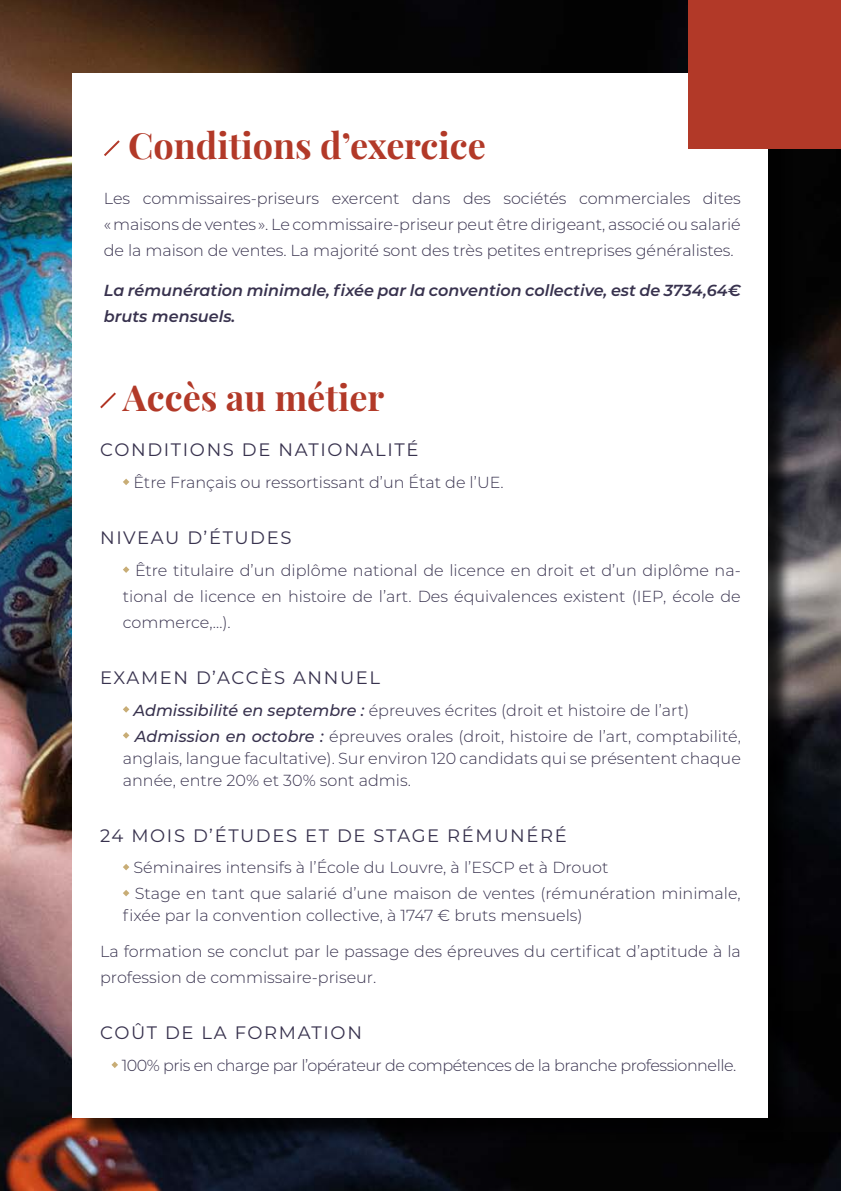
<style>
.page{position:relative;width:841px;height:1191px;background:#fff}
.page>*{position:absolute;margin:0;border:0;box-sizing:border-box;transform-origin:0 0}
.t1{font:700 36px "Playfair Display";color:#b23928}
.t2{font:18px "Montserrat";letter-spacing:.09em;color:#38324e}
.t3{font:300 16px/26px "Montserrat";color:#38324e}
.t4{font:italic 600 16px/26px "Montserrat";color:#38324e}
.t5{font:300 16px "Montserrat";letter-spacing:-.03em;color:#38324e}
.s1{font-weight:500;font-style:italic}
</style>
<div class="page">
<img style="left:0;top:0;width:841px;height:1191px">
<div style="left:75px;top:76px;width:718px;height:1066px;background:#000;opacity:.75"></div>
<div style="left:72px;top:73px;width:696px;height:1045px;background:#fff"></div>
<svg style="left:100px;top:392px;width:16px;height:17px"></svg>
<svg style="left:123px;top:478px;width:6px;height:7px"></svg>
<svg style="left:123px;top:566px;width:6px;height:7px"></svg>
<svg style="left:123px;top:706px;width:6px;height:6px"></svg>
<svg style="left:123px;top:732px;width:6px;height:6px"></svg>
<svg style="left:123px;top:864px;width:6px;height:6px"></svg>
<svg style="left:123px;top:890px;width:6px;height:6px"></svg>
<svg style="left:111px;top:1061px;width:7px;height:7px"></svg>
<svg style="left:104px;top:140px;width:16px;height:16px"></svg>
<div style="left:689px;top:0;width:152px;height:149px;background:#b23928"></div>
<h1 class="t1" style="left:128px;top:117px;width:359px">Conditions d’exercice</h1>
<p class="t3" style="left:104px;top:185px;width:638px;text-align:justify">Les commissaires-priseurs exercent dans des sociétés commerciales dites « maisons de ventes ». Le commissaire-priseur peut être dirigeant, associé ou salarié de la maison de ventes. La majorité sont des très petites entreprises généralistes.</p>
<p class="t4" style="left:104px;top:277px;width:638px">La rémunération minimale, fixée par la convention collective, est de 3734,64€ bruts mensuels.</p>
<h1 class="t1" style="left:123px;top:369px;width:263px">Accès au métier</h1>
<p class="t2" style="left:100px;top:437px;width:320px">CONDITIONS DE NATIONALITÉ</p>
<p class="t3" style="left:134px;top:469px;width:372px">Être Français ou ressortissant d’un État de l’UE.</p>
<p class="t2" style="left:100px;top:525px;width:193px">NIVEAU D’ÉTUDES</p>
<p class="t3" style="left:123px;top:556px;width:619px;text-align:justify;text-indent:12px">Être titulaire d’un diplôme national de licence en droit et d’un diplôme na&shy;tional de licence en histoire de l’art. Des équivalences existent (IEP, école de commerce,…).</p>
<p class="t2" style="left:100px;top:665px;width:282px">EXAMEN D’ACCÈS ANNUEL</p>
<p class="t3" style="left:134px;top:696px;width:609px"><span class="s1">Admissibilité en septembre :</span> épreuves écrites (droit et histoire de l’art)<br><span class="s1">Admission en octobre :</span> épreuves orales (droit, histoire de l’art, comptabilité,</p>
<p class="t3" style="left:123px;top:746px;width:619px;line-height:22px">anglais, langue facultative). Sur environ 120 candidats qui se présentent chaque année, entre 20% et 30% sont admis.</p>
<p class="t2" style="left:100px;top:822px;width:468px">24 MOIS D’ÉTUDES ET DE STAGE RÉMUNÉRÉ</p>
<p class="t3" style="left:134px;top:854px;width:609px">Séminaires intensifs à l’École du Louvre, à l’ESCP et à Drouot<br>Stage en tant que salarié d’une maison de ventes (rémunération minimale,</p>
<p class="t3" style="left:123px;top:902px;width:461px">fixée par la convention collective, à 1747 € bruts mensuels)</p>
<p class="t3" style="left:100px;top:938px;width:642px">La formation se conclut par le passage des épreuves du certificat d’aptitude à la profession de commissaire-priseur.</p>
<p class="t2" style="left:100px;top:1020px;width:263px">COÛT DE LA FORMATION</p>
<p class="t5" style="left:122px;top:1054px;width:616px">100% pris en charge par l’opérateur de compétences de la branche professionnelle.</p>
</div>
